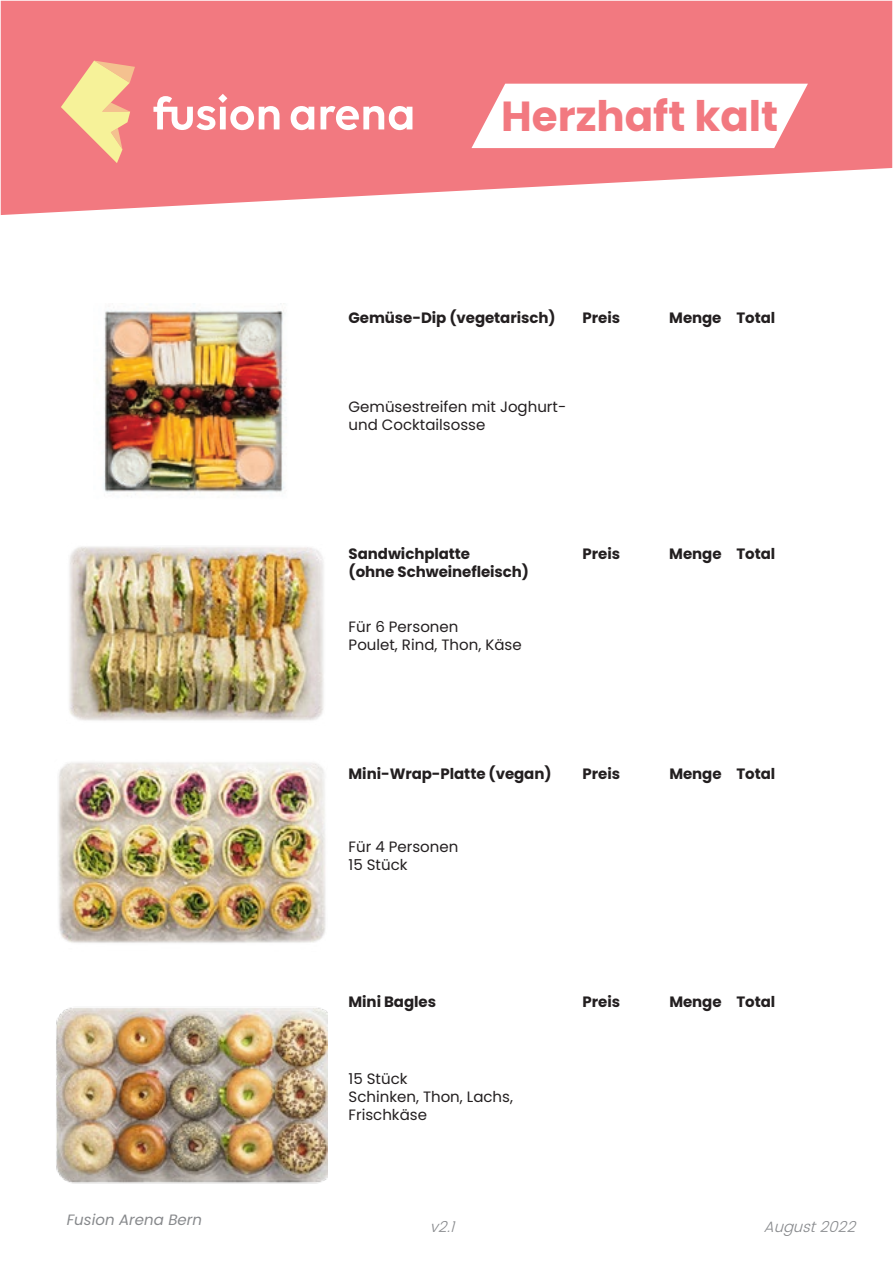
<style>
.page{position:relative;width:893px;height:1263px;background:#fff}
.page>*{position:absolute;margin:0;border:0;box-sizing:border-box;transform-origin:0 0}
.t1{font:700 42px "Poppins";color:#f27980}
.t2{font:700 15px "Poppins";letter-spacing:-.005em;color:#231f20}
.t3{font:15px/18px "Poppins";color:#231f20}
.t4{font:italic 15px "Poppins";color:#87898c}
.t5{font:italic 300 15px "Poppins";color:#87898c}
</style>
<div class="page">
<svg style="left:1px;top:1px;width:891px;height:214px;background:#f38b91"></svg>
<svg style="left:61px;top:61px;width:74px;height:102px;background:#f3b58c"></svg>
<svg style="left:153px;top:94px;width:259px;height:36px"></svg>
<svg style="left:471px;top:84px;width:337px;height:64px"></svg>
<img style="left:103px;top:310px;width:183px;height:186px">
<img style="left:69px;top:546px;width:255px;height:175px">
<img style="left:56px;top:1007px;width:271px;height:177px">
<img style="left:58px;top:762px;width:268px;height:181px">
<p class="t4" style="left:67px;top:1211px;width:137px">Fusion Arena Bern</p>
<p class="t1" style="left:501px;top:92px;width:279px">Herzhaft kalt</p>
<p class="t2" style="left:349px;top:309px;width:208px">Gemüse-Dip (vegetarisch)</p>
<p class="t2" style="left:583px;top:309px;width:39px">Preis</p>
<p class="t2" style="left:669px;top:309px;width:54px">Menge</p>
<p class="t2" style="left:736px;top:309px;width:40px">Total</p>
<p class="t3" style="left:349px;top:398px;width:219px">Gemüsestreifen mit Joghurt&shy;und Cocktailsosse</p>
<p class="t2" style="left:349px;top:545px;width:123px">Sandwichplatte</p>
<p class="t2" style="left:349px;top:563px;width:182px">(ohne Schweinefleisch)</p>
<p class="t3" style="left:349px;top:618px;width:111px">Für 6 Personen</p>
<p class="t3" style="left:349px;top:636px;width:174px">Poulet, Rind, Thon, Käse</p>
<p class="t2" style="left:583px;top:545px;width:39px">Preis</p>
<p class="t2" style="left:669px;top:545px;width:54px">Menge</p>
<p class="t2" style="left:736px;top:545px;width:40px">Total</p>
<p class="t2" style="left:349px;top:765px;width:204px">Mini-Wrap-Platte (vegan)</p>
<p class="t3" style="left:349px;top:837px;width:111px">Für 4 Personen</p>
<p class="t3" style="left:349px;top:855px;width:60px">15 Stück</p>
<p class="t2" style="left:583px;top:765px;width:39px">Preis</p>
<p class="t2" style="left:669px;top:765px;width:54px">Menge</p>
<p class="t2" style="left:736px;top:765px;width:40px">Total</p>
<p class="t2" style="left:349px;top:993px;width:89px">Mini Bagles</p>
<p class="t3" style="left:349px;top:1070px;width:60px">15 Stück</p>
<p class="t3" style="left:349px;top:1088px;width:166px">Schinken, Thon, Lachs,<br>Frischkäse</p>
<p class="t2" style="left:583px;top:993px;width:39px">Preis</p>
<p class="t2" style="left:669px;top:993px;width:54px">Menge</p>
<p class="t2" style="left:736px;top:993px;width:40px">Total</p>
<p class="t5" style="left:430px;top:1216px;width:32px">v2.1</p>
<p class="t5" style="left:764px;top:1216px;width:99px">August2022</p>
</div>
